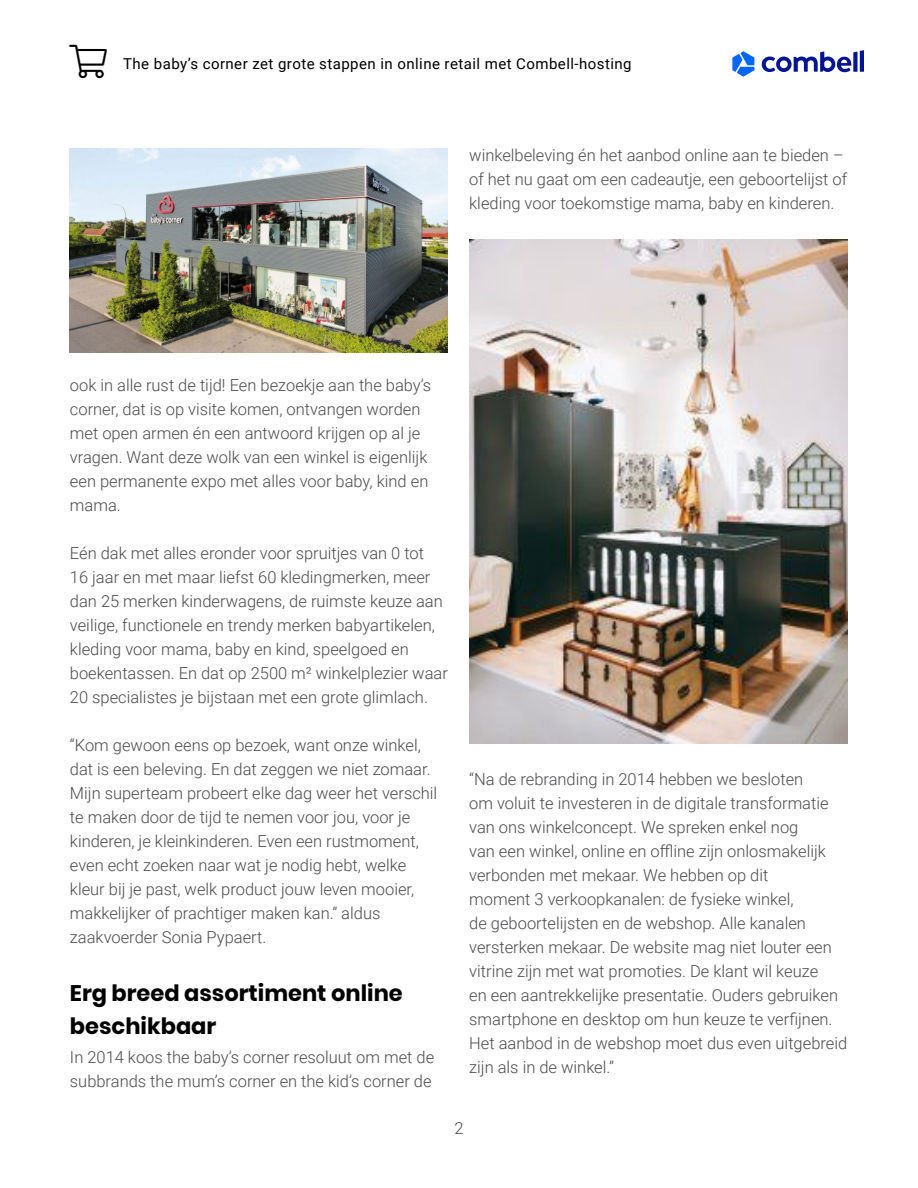
<style>
.page{position:relative;width:918px;height:1188px;background:#fff}
.page>*{position:absolute;margin:0;border:0;box-sizing:border-box;transform-origin:0 0}
.t1{font:300 33.45px "Font Awesome 5 Pro";color:#000}
.t2{font:700 22.5px/33px "Poppins";color:#000}
.t3{font:300 16.5px/24px "Roboto";color:#4b4b4f}
.t4{font:15px "Roboto";letter-spacing:.03em;color:#000}
</style>
<div class="page">
<svg style="left:762px;top:50px;width:102px;height:22px"></svg>
<svg style="left:732px;top:51px;width:22px;height:26px"></svg>
<img style="left:70px;top:149px;width:378px;height:204px">
<img style="left:469px;top:239px;width:378px;height:504px">
<h1 class="t1" style="left:70px;top:45px;width:39px">▲□■▼</h1>
<p class="t4" style="left:123px;top:53px;width:510px">The baby’s corner zet grote stappen in online retail met Combell-hosting</p>
<p class="t3" style="left:469px;top:143px;width:380px">winkelbeleving én het aanbod online aan te bieden – of het nu gaat om een cadeautje, een geboortelijst of kleding voor toekomstige mama, baby en kinderen.</p>
<p class="t3" style="left:70px;top:372px;width:363px">ook in alle rust de tijd! Een bezoekje aan the baby’s corner, dat is op visite komen, ontvangen worden met open armen én een antwoord krijgen op al je vragen. Want deze wolk van een winkel is eigenlijk een permanente expo met alles voor baby, kind en mama.</p>
<p class="t3" style="left:70px;top:540px;width:380px">Eén dak met alles eronder voor spruitjes van 0 tot<br>16 jaar en met maar liefst 60 kledingmerken, meer dan 25 merken kinderwagens, de ruimste keuze aan veilige, functionele en trendy merken babyartikelen, kleding voor mama, baby en kind, speelgoed en boekentassen. En dat op 2500 m² winkelplezier waar 20 specialistes je bijstaan met een grote glimlach.</p>
<p class="t3" style="left:70px;top:732px;width:369px">“Kom gewoon eens op bezoek, want onze winkel, dat is een beleving. En dat zeggen we niet zomaar.<br>Mijn superteam probeert elke dag weer het verschil te maken door de tijd te nemen voor jou, voor je kinderen, je kleinkinderen. Even een rustmoment, even echt zoeken naar wat je nodig hebt, welke kleur bij je past, welk product jouw leven mooier, makkelijker of prachtiger maken kan.” aldus zaakvoerder Sonia Pypaert.</p>
<h2 class="t2" style="left:70px;top:977px;width:334px">Erg breed assortiment online beschikbaar</h2>
<p class="t3" style="left:70px;top:1044px;width:366px">In 2014 koos the baby’s corner resoluut om met de subbrands the mum’s corner en the kid’s corner de</p>
<p class="t3" style="left:469px;top:767px;width:380px">“Na de rebranding in 2014 hebben we besloten<br>om voluit te investeren in de digitale transformatie van ons winkelconcept. We spreken enkel nog<br>van een winkel, online en offline zijn onlosmakelijk verbonden met mekaar. We hebben op dit<br>moment 3 verkoopkanalen: de fysieke winkel,<br>de geboortelijsten en de webshop. Alle kanalen versterken mekaar. De website mag niet louter een vitrine zijn met wat promoties. De klant wil keuze<br>en een aantrekkelijke presentatie. Ouders gebruiken smartphone en desktop om hun keuze te verfijnen.<br>Het aanbod in de webshop moet dus even uitgebreid zijn als in de winkel.”</p>
<p class="t3" style="left:454px;top:1115px;width:11px">2</p>
</div>
